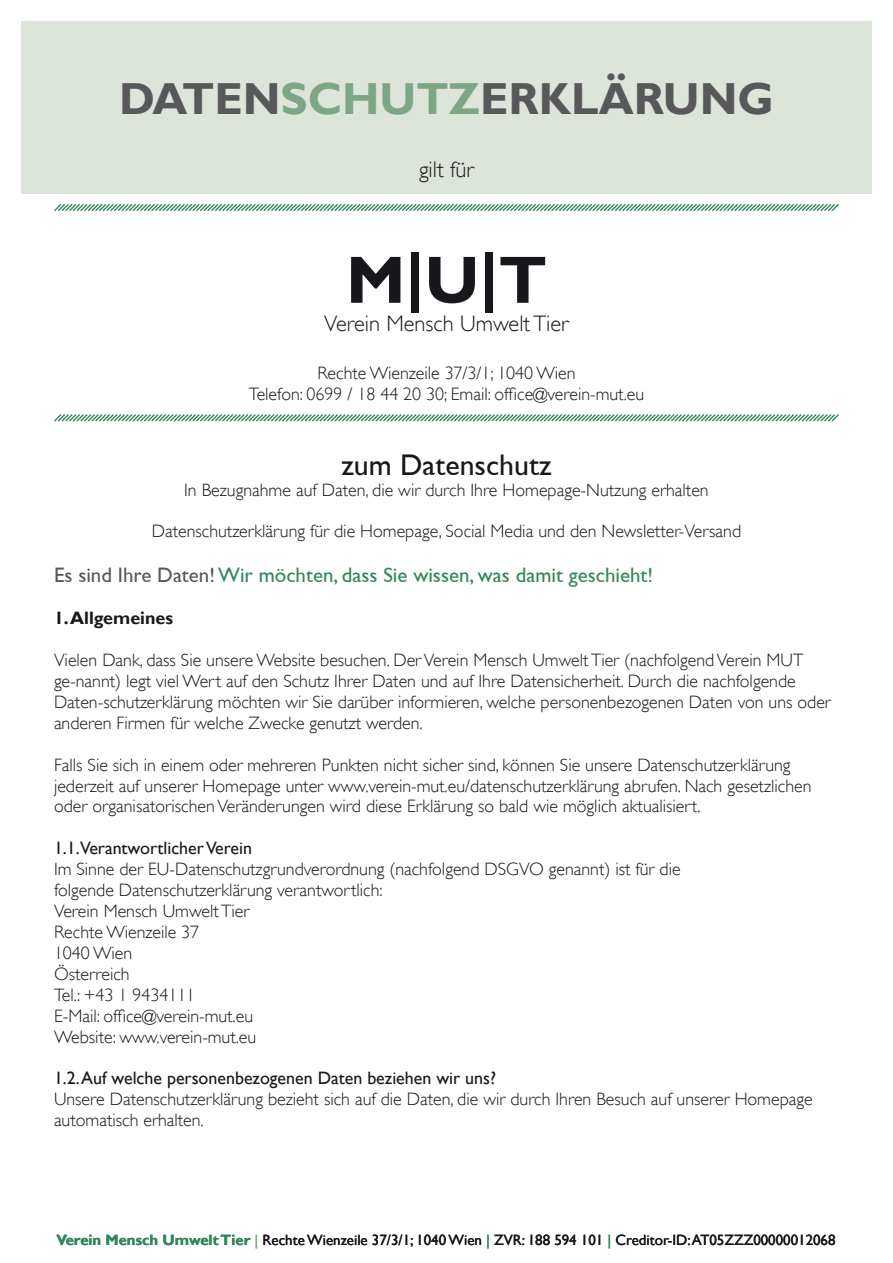
<style>
.page{position:relative;width:893px;height:1263px;background:#fff}
.page>*{position:absolute;margin:0;border:0;box-sizing:border-box;transform-origin:0 0}
.t1{font:700 67.2px "Gill Sans";color:#1a171c}
.t2{font:700 44.85px "Gill Sans";color:#58585a}
.t3{font:29.85px "Gill Sans";color:#1a171c}
.t4{font:300 22.35px "Gill Sans";color:#1a171c}
.t5{font:20.85px "Gill Sans";color:#318759}
.t6{font:300 18px/20.9px "Gill Sans";color:#1a171c}
.reg{font:18px "Gill Sans";color:#1a171c}
.bold{font:700 18px "Gill Sans";color:#1a171c}
.t7{font:15px "Gill Sans";color:#1a171c}
.s1{color:#7ca684}
.s2{color:#58585a}
.s3{font-weight:700;color:#318759}
.s4{color:#318759}
</style>
<div class="page">
<div style="left:21px;top:21px;width:851px;height:173px;background:#dde5db"></div>
<svg style="left:54px;top:204px;width:785px;height:8px"></svg>
<svg style="left:54px;top:414px;width:785px;height:8px"></svg>
<p class="t2" style="left:119px;top:62px;width:656px">Daten<span class="s1">schutz</span>erklärung</p>
<p class="t2" style="left:119px;top:72px;width:656px">Daten<span class="s1">schutz</span>erklärung</p>
<p class="t4" style="left:419px;top:157px;width:56px">gilt für</p>
<p class="t1" style="left:346px;top:240px;width:199px">M|U|T</p>
<p class="t4" style="left:324px;top:311px;width:246px">Verein Mensch Umwelt Tier</p>
<p class="t6" style="left:249px;top:362px;width:397px;text-align:center">Rechte Wienzeile 37/3/1; 1040 Wien<br>Telefon: 0699 / 18 44 20 30; Email: office@verein-mut.eu</p>
<p class="t3" style="left:341px;top:447px;width:212px">zum Datenschutz</p>
<p class="t6" style="left:184px;top:479px;width:526px">In Bezugnahme auf Daten, die wir durch Ihre Homepage-Nutzung erhalten</p>
<p class="t6" style="left:152px;top:521px;width:591px">Datenschutzerklärung für die Homepage, Social Media und den Newsletter-Versand</p>
<p class="t5" style="left:54px;top:563px;width:601px"><span class="s2">Es sind Ihre Daten!</span> Wir möchten, dass Sie wissen, was damit geschieht!</p>
<p class="bold" style="left:54px;top:607px;width:121px">1. Allgemeines</p>
<p class="t6" style="left:54px;top:649px;width:778px">Vielen Dank, dass Sie unsere Website besuchen. Der Verein Mensch Umwelt Tier (nachfolgend Verein MUT ge-nannt) legt viel Wert auf den Schutz Ihrer Daten und auf Ihre Datensicherheit. Durch die nachfolgende Daten-schutzerklärung möchten wir Sie darüber informieren, welche personenbezogenen Daten von uns oder anderen Firmen für welche Zwecke genutzt werden.</p>
<p class="t6" style="left:54px;top:754px;width:759px">Falls Sie sich in einem oder mehreren Punkten nicht sicher sind, können Sie unsere Datenschutzerklärung jederzeit auf unserer Homepage unter www.verein-mut.eu/datenschutzerklärung abrufen. Nach gesetzlichen oder organisatorischen Veränderungen wird diese Erklärung so bald wie möglich aktualisiert.</p>
<p class="reg" style="left:54px;top:838px;width:199px">1.1.Verantwortlicher Verein</p>
<p class="t6" style="left:54px;top:859px;width:628px">Im Sinne der EU-Datenschutzgrundverordnung (nachfolgend DSGVO genannt) ist für die folgende Datenschutz-erklärung verantwortlich:</p>
<p class="t6" style="left:54px;top:900px;width:197px">Verein Mensch Umwelt Tier</p>
<p class="t6" style="left:54px;top:921px;width:147px">Rechte Wienzeile 37</p>
<p class="t6" style="left:54px;top:942px;width:80px">1040 Wien</p>
<p class="t6" style="left:54px;top:963px;width:77px">Österreich</p>
<p class="t6" style="left:54px;top:984px;width:143px">Tel.: +43 1 9434111</p>
<p class="t6" style="left:54px;top:1005px;width:201px">E-Mail: office@verein-mut.eu</p>
<p class="t6" style="left:54px;top:1026px;width:204px">Website: www.verein-mut.eu</p>
<p class="reg" style="left:54px;top:1068px;width:444px">1.2. Auf welche personenbezogenen Daten beziehen wir uns?</p>
<p class="t6" style="left:54px;top:1089px;width:760px">Unsere Datenschutzerklärung bezieht sich auf die Daten, die wir durch Ihren Besuch auf unserer Homepage automatisch erhalten.</p>
<p class="t7" style="left:56px;top:1231px;width:781px"><span class="s3">Verein Mensch Umwelt Tier</span> <span class="s1">|</span> Rechte Wienzeile 37/3/1; 1040 Wien <span class="s4">|</span> ZVR: 188 594 101 <span class="s4">|</span> Creditor-ID: AT05ZZZ00000012068</p>
</div>
